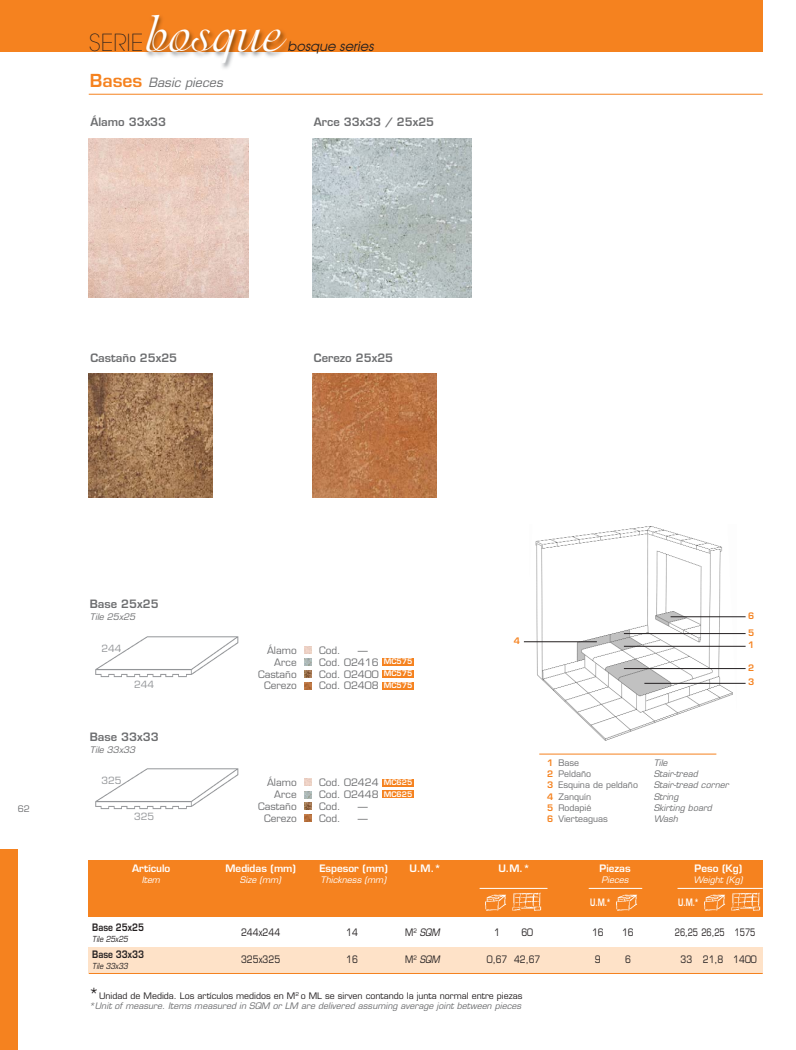
<style>
.page{position:relative;width:796px;height:1050px;background:#fff}
.page>*{position:absolute;margin:0;border:0;box-sizing:border-box;transform-origin:0 0}
.t1{font:49.5px "Isadora Std";color:#fff}
.t2{font:italic 13.12px "Avant Garde";color:#231f20}
.t3{font:italic 12.5px "Eurostile";color:#6d6e70}
.t4{font:600 11.25px "Eurostile";color:#6d6e70}
.t5{font:10px/11.9px "Eurostile LT Std";color:#6d6e70;text-align:right}
.t6{font:600 10px "Eurostile";color:#fff}
.t7{font:10px "Eurostile LT Std";color:#231f20;scale:.85 1}
.t8{font:600 10px "Eurostile";color:#231f20;scale:.85 1}
.t9{font:10px "Eurostile LT Std";color:#231f20;scale:.75 1}
.t10{font:italic 10px "Eurostile";color:#231f20;scale:.85 1}
.t11{font:600 10px "Eurostile";color:#fff;scale:.7 1}
.t12{font:9.62px "Eurostile LT Std";color:#939598}
.t13{font:italic 8.75px/10px "Eurostile";letter-spacing:.005em;color:#6d6e70}
.t14{font:8.75px "Eurostile";color:#6d6e70}
.t15{font:italic 8.75px "Eurostile";letter-spacing:.005em;color:#fff}
.t16{font:600 8.75px/16.8px "Eurostile";color:#f5821f}
.t17{font:8.75px "Eurostile LT Std";color:#6d6e70}
.t18{font:italic 8.12px "Eurostile";color:#231f20;scale:.85 1}
.t19{font:600 7.5px/11.9px "Eurostile LT Std";color:#fff;text-align:justify}
.s1{font-family:"Avant Garde";font-weight:200;font-size:23.38px;color:#231f20}
.s2{font-weight:600;font-style:normal;font-size:17.5px;color:#f5821f}
.s3{font-weight:600;color:#f5821f}
.s4{font-family:"Eurostile LT Std";font-style:normal}
.s5{font-style:normal;font-size:15px;color:#231f20}
.s6{font-family:"Eurostile LT Std";font-style:normal;color:#231f20}
</style>
<div class="page">
<div style="left:0;top:849px;width:18px;height:200px;background:#f5821f"></div>
<div style="left:0;top:0;width:762px;height:52px;background:#f5821f"></div>
<img style="left:146px;top:16px;width:144px;height:53px">
<img style="left:89px;top:138px;width:159px;height:159px">
<img style="left:312px;top:138px;width:159px;height:159px">
<img style="left:89px;top:374px;width:124px;height:124px">
<img style="left:312px;top:374px;width:124px;height:124px">
<hr style="left:89px;top:94px;width:673px;height:1px;background:#f5821f">
<img style="left:95px;top:636px;width:144px;height:42px">
<div style="left:382px;top:658px;width:32px;height:7px;background:#f5821f"></div>
<div style="left:382px;top:669px;width:32px;height:8px;background:#f5821f"></div>
<div style="left:382px;top:681px;width:32px;height:8px;background:#f5821f"></div>
<svg style="left:304px;top:646px;width:7px;height:43px"></svg>
<img style="left:95px;top:768px;width:144px;height:42px">
<div style="left:382px;top:778px;width:32px;height:8px;background:#f5821f"></div>
<div style="left:382px;top:790px;width:32px;height:8px;background:#f5821f"></div>
<svg style="left:304px;top:778px;width:7px;height:7px"></svg>
<svg style="left:304px;top:791px;width:7px;height:30px"></svg>
<hr style="left:539px;top:753px;width:177px;height:1px;background:#f5821f">
<img style="left:529px;top:526px;width:206px;height:215px">
<hr style="left:670px;top:616px;width:75px;height:1px;background:#231f20">
<hr style="left:623px;top:633px;width:122px;height:1px;background:#231f20">
<hr style="left:623px;top:646px;width:122px;height:1px;background:#231f20">
<hr style="left:623px;top:668px;width:122px;height:1px;background:#231f20">
<hr style="left:644px;top:683px;width:101px;height:1px;background:#231f20">
<hr style="left:523px;top:641px;width:73px;height:1px;background:#231f20">
<div style="left:89px;top:947px;width:673px;height:26px;background:#fee2c8"></div>
<hr style="left:89px;top:973px;width:673px;height:1px;background:#f5821f">
<div style="left:89px;top:860px;width:673px;height:56px;background:#f5821f"></div>
<img style="left:704px;top:894px;width:21px;height:17px">
<img style="left:731px;top:892px;width:29px;height:19px">
<img style="left:485px;top:894px;width:21px;height:17px">
<img style="left:512px;top:892px;width:30px;height:19px">
<img style="left:616px;top:894px;width:21px;height:17px">
<hr style="left:479px;top:888px;width:68px;height:1px;background:#fff">
<hr style="left:588px;top:888px;width:53px;height:1px;background:#fff">
<hr style="left:677px;top:888px;width:85px;height:1px;background:#fff">
<p class="t1" style="left:89px;top:15px;width:195px"><span class="s1">SERIE</span>bosque</p>
<p class="t2" style="left:287px;top:41px;width:90px">bosque series</p>
<p class="t3" style="left:90px;top:78px;width:137px"><span class="s2">B a s e s</span> Basic pieces</p>
<p class="t4" style="left:90px;top:117px;width:77px">Álamo 33x33</p>
<p class="t4" style="left:314px;top:117px;width:122px">Arce 33x33 / 25x25</p>
<p class="t4" style="left:90px;top:353px;width:88px">Castaño 25x25</p>
<p class="t4" style="left:314px;top:353px;width:81px">Cerezo 25x25</p>
<p class="t17" style="left:18px;top:804px;width:14px">62</p>
<p class="t4" style="left:90px;top:599px;width:70px">Base 25x25</p>
<p class="t13" style="left:90px;top:613px;width:49px">Tile 25x25</p>
<p class="t12" style="left:101px;top:643px;width:22px">244</p>
<p class="t5" style="left:258px;top:645px;width:40px">Álamo<br>Arce<br>Castaño<br>Cerezo</p>
<p class="t5" style="left:319px;top:645px;width:23px">Cod.</p>
<p class="t5" style="left:319px;top:645px;width:61px;text-align:left;text-indent:39px">—<br>Cod. 02416<br>Cod. 02400<br>Cod. 02408</p>
<p class="t19" style="left:383px;top:656px;width:30px">MC575<br>MC575<br>MC575</p>
<p class="t12" style="left:134px;top:680px;width:22px">244</p>
<p class="t4" style="left:90px;top:732px;width:70px">Base 33x33</p>
<p class="t13" style="left:90px;top:745px;width:49px">Tile 33x33</p>
<p class="t12" style="left:101px;top:776px;width:22px">325</p>
<p class="t5" style="left:258px;top:777px;width:40px">Álamo<br>Arce<br>Castaño<br>Cerezo</p>
<p class="t5" style="left:319px;top:777px;width:61px;text-align:justify">Cod. 02424<br>Cod. 02448<br>Cod.</p>
<p class="t19" style="left:383px;top:777px;width:30px">MC625<br>MC625</p>
<p class="t5" style="left:358px;top:801px;width:11px">—</p>
<p class="t12" style="left:134px;top:812px;width:22px">325</p>
<p class="t5" style="left:319px;top:813px;width:23px">Cod.</p>
<p class="t5" style="left:358px;top:813px;width:11px">—</p>
<p class="t16" style="left:513px;top:633px;width:8px">4</p>
<p class="t16" style="left:747px;top:608px;width:8px">6<br>5</p>
<p class="t16" style="left:747px;top:637px;width:8px">1</p>
<p class="t16" style="left:747px;top:660px;width:8px;line-height:14.8px">2<br>3</p>
<p class="t14" style="left:547px;top:759px;width:33px"><span class="s3">1</span> Base</p>
<p class="t13" style="left:653px;top:758px;width:17px">Tile</p>
<p class="t14" style="left:547px;top:770px;width:45px"><span class="s3">2</span> Peldaño</p>
<p class="t13" style="left:653px;top:769px;width:47px">Stair-tread</p>
<p class="t14" style="left:547px;top:781px;width:92px"><span class="s3">3</span> Esquina de peldaño</p>
<p class="t13" style="left:653px;top:781px;width:78px">Stair-tread corner</p>
<p class="t14" style="left:547px;top:793px;width:45px"><span class="s3">4</span> Zanquín</p>
<p class="t13" style="left:653px;top:792px;width:28px">String</p>
<p class="t14" style="left:547px;top:804px;width:46px"><span class="s3">5</span> Rodapié</p>
<p class="t13" style="left:653px;top:803px;width:62px">Skirting board</p>
<p class="t14" style="left:547px;top:815px;width:62px"><span class="s3">6</span> Vierteaguas</p>
<p class="t13" style="left:653px;top:814px;width:28px">Wash</p>
<p class="t6" style="left:132px;top:864px;width:40px">Artículo</p>
<p class="t15" style="left:142px;top:876px;width:22px">Item</p>
<p class="t6" style="left:225px;top:864px;width:72px">Medidas (mm)</p>
<p class="t15" style="left:240px;top:876px;width:44px">Size (mm)</p>
<p class="t6" style="left:319px;top:864px;width:70px">Espesor (mm)</p>
<p class="t15" style="left:320px;top:876px;width:69px">Thickness (mm)</p>
<p class="t6" style="left:409px;top:864px;width:33px">U.M.*</p>
<p class="t6" style="left:694px;top:864px;width:49px">Peso (Kg)</p>
<p class="t15" style="left:693px;top:876px;width:52px">Weight (Kg)</p>
<p class="t6" style="left:498px;top:864px;width:33px">U.M.*</p>
<p class="t6" style="left:599px;top:864px;width:33px">Piezas</p>
<p class="t15" style="left:601px;top:876px;width:30px">Pieces</p>
<p class="t11" style="left:589px;top:898px;width:31px">U.M.*</p>
<p class="t11" style="left:677px;top:898px;width:31px">U.M.*</p>
<p class="t8" style="left:92px;top:923px;width:63px">Base 25x25</p>
<p class="t18" style="left:92px;top:935px;width:45px">Tile 25x25</p>
<p class="t8" style="left:92px;top:950px;width:63px">Base 33x33</p>
<p class="t18" style="left:92px;top:962px;width:45px">Tile 33x33</p>
<p class="t7" style="left:241px;top:927px;width:47px">244x244</p>
<p class="t7" style="left:346px;top:927px;width:15px">14</p>
<p class="t10" style="left:405px;top:928px;width:44px"><span class="s4">M</span><sup>2</sup> SQM</p>
<p class="t7" style="left:494px;top:927px;width:8px">1</p>
<p class="t7" style="left:521px;top:927px;width:15px">60</p>
<p class="t7" style="left:591px;top:927px;width:15px">16</p>
<p class="t7" style="left:621px;top:927px;width:15px">16</p>
<p class="t9" style="left:674px;top:927px;width:109px">26,25 26,25 1575</p>
<p class="t7" style="left:241px;top:954px;width:47px">325x325</p>
<p class="t7" style="left:346px;top:954px;width:15px">16</p>
<p class="t10" style="left:405px;top:955px;width:44px"><span class="s4">M</span><sup>2</sup> SQM</p>
<p class="t7" style="left:486px;top:954px;width:64px">0,67 42,67</p>
<p class="t7" style="left:594px;top:954px;width:8px">9</p>
<p class="t7" style="left:624px;top:954px;width:8px">6</p>
<p class="t7" style="left:680px;top:954px;width:91px">33 21,8 1400</p>
<p class="t13" style="left:89px;top:991px;width:435px"><span class="s5">*</span><span class="s6">Unidad de Medida. Los artículos medidos en M</span><sup>2</sup> <span class="s6">o ML se sirven contando la junta normal entre piezas </span>*Unit of measure. Items measured in SQM or LM are delivered assuming average joint between pieces</p>
</div>
